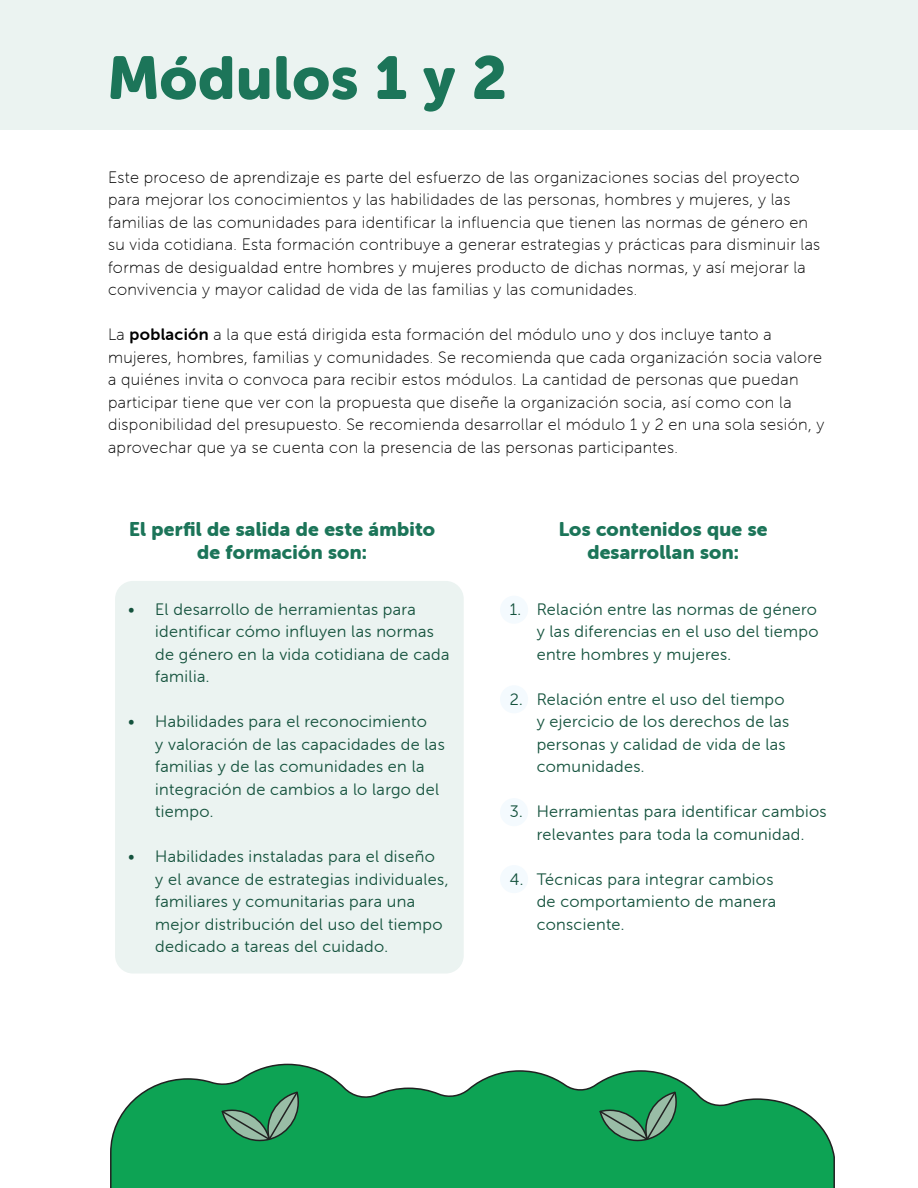
<style>
.page{position:relative;width:918px;height:1188px;background:#fff}
.page>*{position:absolute;margin:0;border:0;box-sizing:border-box;transform-origin:0 0}
.t1{font:60px "Museo Sans Rounded 900";letter-spacing:.015em;color:#1c7559}
.t2{font:19.5px "Museo Sans Rounded 900";letter-spacing:.015em;color:#1c7559}
.t3{font:16.5px/22.5px "Museo Sans Rounded 100";letter-spacing:.02em;color:#000}
.t4{font:16.5px/22.5px "Museo Sans Rounded 300";letter-spacing:.02em;color:#14523d}
.s1{font-family:"Museo Sans Rounded 700"}
</style>
<div class="page">
<div style="left:0;top:0;width:918px;height:130px;background:#ebf3f1"></div>
<div style="left:500px;top:596px;width:28px;height:28px;background:#f4fafe;border-radius:50%"></div>
<div style="left:500px;top:685px;width:28px;height:28px;background:#f4fafe;border-radius:50%"></div>
<div style="left:500px;top:798px;width:28px;height:28px;background:#f4fafe;border-radius:50%"></div>
<div style="left:500px;top:865px;width:28px;height:28px;background:#f4fafe;border-radius:50%"></div>
<svg style="left:110px;top:1063px;width:725px;height:125px"></svg>
<svg style="left:220px;top:1090px;width:82px;height:55px;background:#399c66"></svg>
<svg style="left:598px;top:1090px;width:82px;height:55px;background:#399c66"></svg>
<div style="left:115px;top:581px;width:349px;height:393px;background:#ebf3f1;border-radius:18px"></div>
<p class="t1" style="left:108px;top:44px;width:401px">Módulos 1 y 2</p>
<p class="t3" style="left:108px;top:166px;width:714px">Este proceso de aprendizaje es parte del esfuerzo de las organizaciones socias del proyecto para mejorar los conocimientos y las habilidades de las personas, hombres y mujeres, y las familias de las comunidades para identificar la influencia que tienen las normas de género en su vida cotidiana. Esta formación contribuye a generar estrategias y prácticas para disminuir las formas de desigualdad entre hombres y mujeres producto de dichas normas, y así mejorar la convivencia y mayor calidad de vida de las familias y las comunidades.</p>
<p class="t3" style="left:108px;top:324px;width:718px">La <span class="s1">población</span> a la que está dirigida esta formación del módulo uno y dos incluye tanto a mujeres, hombres, familias y comunidades. Se recomienda que cada organización socia valore a quiénes invita o convoca para recibir estos módulos. La cantidad de personas que puedan participar tiene que ver con la propuesta que diseñe la organización socia, así como con la disponibilidad del presupuesto. Se recomienda desarrollar el módulo 1 y 2 en una sola sesión, y aprovechar que ya se cuenta con la presencia de las personas participantes.</p>
<p class="t2" style="left:129px;top:518px;width:308px">El perfil de salida de este ámbito</p>
<p class="t2" style="left:197px;top:541px;width:171px">de formación son:</p>
<p class="t4" style="left:155px;top:598px;width:296px;text-indent:-27px">• El desarrollo de herramientas para identificar cómo influyen las normas de género en la vida cotidiana de cada familia.</p>
<p class="t4" style="left:155px;top:710px;width:291px;text-indent:-27px">• Habilidades para el reconocimiento<br>y valoración de las capacidades de las familias y de las comunidades en la integración de cambios a lo largo del tiempo.</p>
<p class="t4" style="left:155px;top:845px;width:295px;text-indent:-27px">• Habilidades instaladas para el diseño<br>y el avance de estrategias individuales, familiares y comunitarias para una mejor distribución del uso del tiempo dedicado a tareas del cuidado.</p>
<p class="t2" style="left:559px;top:518px;width:210px">Los contenidos que se</p>
<p class="t2" style="left:587px;top:541px;width:153px">desarrollan son:</p>
<p class="t4" style="left:537px;top:598px;width:283px;text-align:justify;text-indent:-27px">1. Relación entre las normas de género y las diferencias en el uso del tiempo entre hombres y mujeres.</p>
<p class="t4" style="left:537px;top:688px;width:254px;text-indent:-27px">2. Relación entre el uso del tiempo y ejercicio de los derechos de las personas y calidad de vida de las comunidades.</p>
<p class="t4" style="left:510px;top:800px;width:318px;text-align:center">3. Herramientas para identificar cambios relevantes para toda la comunidad.</p>
<p class="t4" style="left:537px;top:868px;width:241px;text-indent:-27px">4. Técnicas para integrar cambios de comportamiento de manera consciente.</p>
</div>
